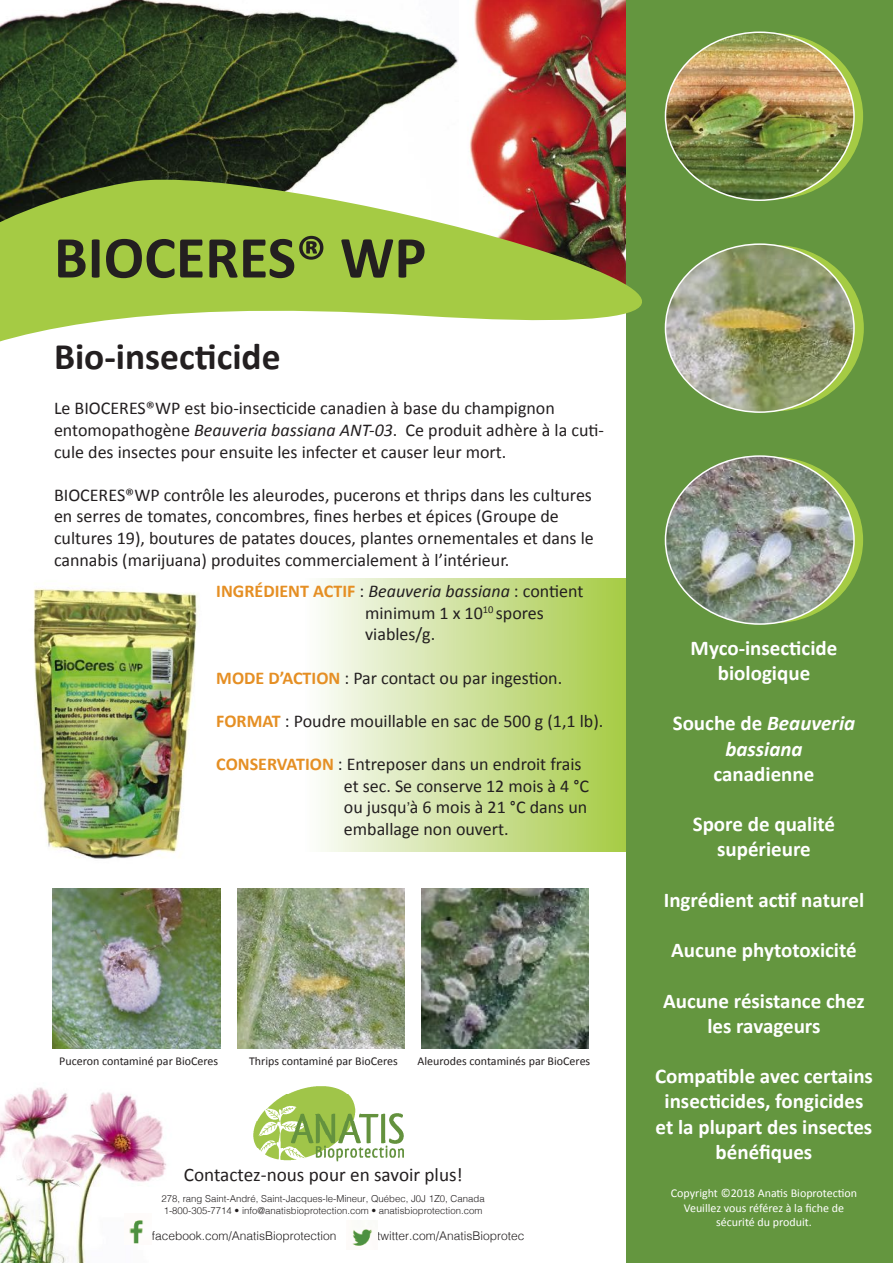
<style>
.page{position:relative;width:893px;height:1263px;background:#fff}
.page>*{position:absolute;margin:0;border:0;box-sizing:border-box;transform-origin:0 0}
.t1{font:700 60px "Calibri";color:#231f20}
.t2{font:700 37.5px "Calibri";color:#231f20}
.t3{font:700 21px/25.2px "Calibri";color:#fff;text-align:center}
.t4{font:italic 700 21px/25.2px "Calibri";color:#fff;text-align:center}
.t5{font:19.2px "Calibri";color:#231f20}
.t6{font:18px/21.6px "Calibri";color:#231f20}
.t7{font:italic 18px "Calibri";color:#231f20}
.t8{font:12px "Calibri";color:#231f20}
.t9{font:12px/14.4px "Calibri";color:#fff;text-align:center}
.t10{font:300 12px "Helvetica";color:#231f20}
.t11{font:300 9.6px/11.6px "Helvetica";color:#231f20}
.s1{font-style:normal}
.s2{font-weight:700;color:#e58f24}
.s3{font-style:italic}
.s4{font-family:"Helvetica";font-size:15px}
</style>
<div class="page">
<img style="left:0;top:1087px;width:167px;height:176px">
<svg style="left:320px;top:579px;width:306px;height:272px;background:#cee19c"></svg>
<img style="left:0;top:0;width:458px;height:157px">
<img style="left:253px;top:1086px;width:151px;height:76px">
<img style="left:469px;top:0;width:157px;height:157px">
<div style="left:626px;top:0;width:267px;height:1263px;background:#64963f"></div>
<img style="left:665px;top:468px;width:198px;height:157px">
<img style="left:665px;top:31px;width:198px;height:126px">
<svg style="left:0;top:157px;width:864px;height:311px"></svg>
<img style="left:34px;top:588px;width:165px;height:271px">
<img style="left:125px;top:1213px;width:27px;height:31px">
<img style="left:352px;top:1229px;width:20px;height:17px">
<img style="left:53px;top:889px;width:167px;height:160px">
<img style="left:238px;top:889px;width:167px;height:160px">
<img style="left:422px;top:889px;width:167px;height:160px">
<h1 class="t1" style="left:54px;top:219px;width:374px">BIOCERES® WP</h1>
<h2 class="t2" style="left:54px;top:333px;width:228px">Bio-insecticide</h2>
<p class="t6" style="left:54px;top:398px;width:502px">Le BIOCERES®WP est bio-insecticide canadien à base du champignon</p>
<p class="t6" style="left:54px;top:441px;width:454px">cule des insectes pour ensuite les infecter et causer leur mort.</p>
<p class="t7" style="left:54px;top:418px;width:345px"><span class="s1">entomopathogène</span> Beauveria bassiana ANT-03<span class="s1">.</span></p>
<p class="t6" style="left:406px;top:419px;width:200px">Ce produit adhère laà cuti-</p>
<p class="t6" style="left:54px;top:484px;width:541px">BIOCERES®WP contrôle les aleurodes, pucerons et thrips dans les cultures en serres de tomates, concombres, fines herbes et épices (Groupe de cultures 19 ,) boutures de patates douces, plantes ornementales et dans le cannabis (marijuana) produites commercialement ’là intérieur.</p>
<p class="t6" style="left:365px;top:580px;width:220px;text-indent:-149px"><span class="s2">INGRÉDIENT ACTIF</span> : <span class="s3">Beauveria bassiana</span> : contient minimum x1 10<sup>10</sup> spores viables .g/</p>
<p class="t6" style="left:216px;top:667px;width:347px"><span class="s2">MODE D’ACTION</span> : Par contact ou par ingestion.</p>
<p class="t6" style="left:216px;top:710px;width:389px"><span class="s2">FORMAT</span> : Poudre mouillable en sac de 500 g (1,1 lb .(</p>
<p class="t6" style="left:344px;top:753px;width:247px;text-indent:-128px"><span class="s2">CONSERVATION</span> : Entreposer dans un endroit frais et sec. Se conserve 12 mois C°4à ou jusqu 6à<span class="s4">’</span> mois à 21 C° dans un emballage non ouvert.</p>
<p class="t8" style="left:59px;top:1053px;width:160px">Puceron contaminé par BioCeres</p>
<p class="t8" style="left:249px;top:1053px;width:150px">Thrips contaminé par BioCeres</p>
<p class="t8" style="left:418px;top:1053px;width:174px">Aleurodes contaminés par BioCeres</p>
<p class="t5" style="left:184px;top:1163px;width:281px">Contactez-nous pour en savoir plus!</p>
<p class="t11" style="left:161px;top:1192px;width:325px">278, rang Saint-André, Saint-Jacques l e- -Mineur, Québec Z1J0J, 0, Canada<br>1-800-305-7714 • info@anatisbioprotection.com • anatisbioprotection.com</p>
<p class="t10" style="left:152px;top:1226px;width:186px">facebook.com/AnatisBioprotection</p>
<p class="t10" style="left:377px;top:1226px;width:149px">twitter.com/AnatisBioprotec</p>
<p class="t3" style="left:691px;top:635px;width:148px">Myco-insecticide biologique</p>
<p class="t4" style="left:673px;top:711px;width:184px"><span class="s1">Souche de</span> Beauveria bassiana</p>
<p class="t3" style="left:714px;top:761px;width:102px">canadienne</p>
<p class="t3" style="left:693px;top:811px;width:144px">Spore de qualité supérieure</p>
<p class="t3" style="left:664px;top:887px;width:202px">Ingrédient actif naturel</p>
<p class="t3" style="left:671px;top:937px;width:187px">Aucune phytotoxicité</p>
<p class="t3" style="left:663px;top:988px;width:203px">Aucune résistance chez les ravageurs</p>
<p class="t3" style="left:655px;top:1063px;width:219px">Compatible avec certains insecticides, fongicides et la plupart des insectes bénéfiques</p>
<p class="t9" style="left:671px;top:1186px;width:188px">Copyright ©2018 Anatis Bioprotection<br>Veuillez vous référez laà fiche de sécurité du produit.</p>
</div>
